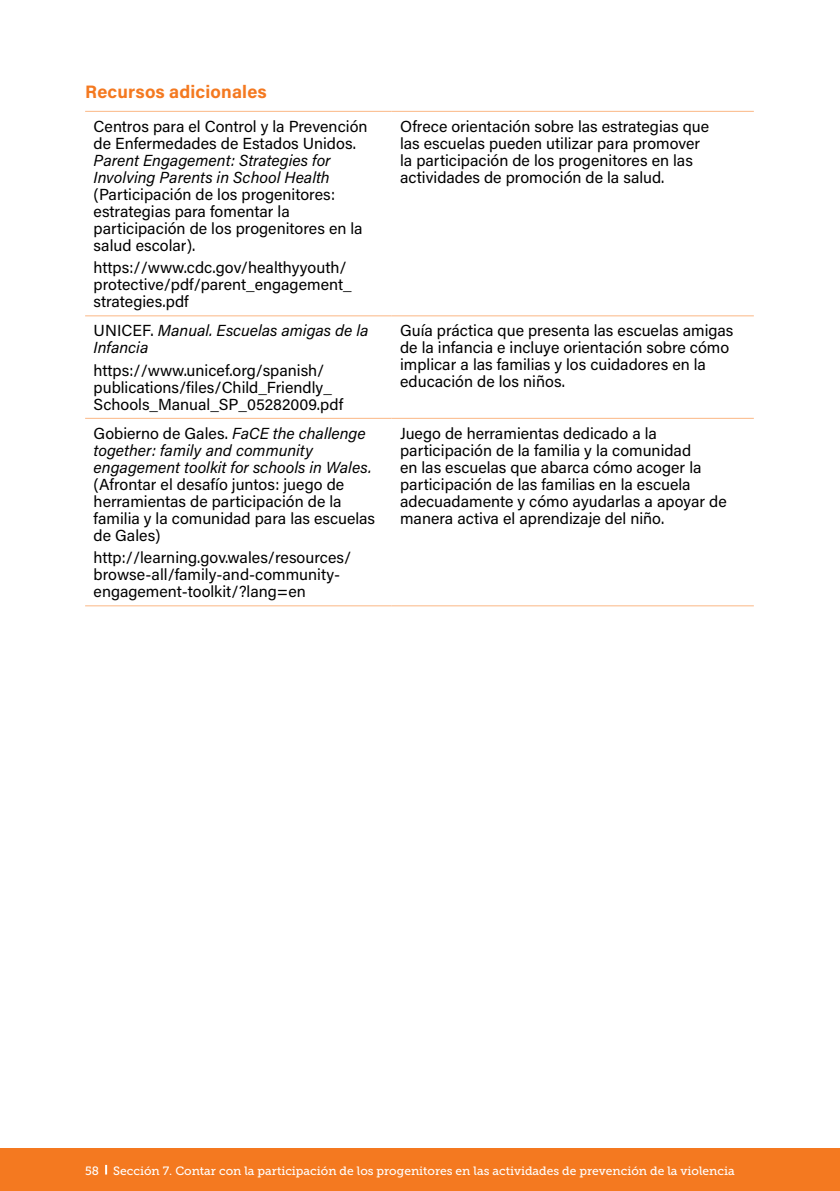
<style>
.page{position:relative;width:840px;height:1191px;background:#fff}
.page>*{position:absolute;margin:0;border:0;box-sizing:border-box;transform-origin:0 0}
.Head3-addlRes{font:700 18px "Acumin Pro";letter-spacing:.01em;color:#f47920}
.Table-body{font:16px/17px "Acumin Pro";color:#000}
.Table-body-2{font:italic 16px/17px "Acumin Pro";color:#000}
.t1{font:12px "Museo Slab 500";color:#fff}
.s1{font-style:italic}
.s2{font-style:normal}
</style>
<div class="page">
<div style="left:0;top:1148px;width:839px;height:43px;background:#f47920"></div>
<hr style="left:85px;top:111px;width:306px;height:1px;background:#fbb785">
<hr style="left:391px;top:111px;width:362px;height:1px;background:#fbb785">
<hr style="left:85px;top:315px;width:306px;height:1px;background:#fbb785">
<hr style="left:391px;top:315px;width:362px;height:1px;background:#fbb785">
<hr style="left:85px;top:418px;width:306px;height:1px;background:#fbb785">
<hr style="left:391px;top:418px;width:362px;height:1px;background:#fbb785">
<hr style="left:85px;top:605px;width:306px;height:1px;background:#fbb785">
<hr style="left:391px;top:605px;width:362px;height:1px;background:#fbb785">
<svg style="left:105px;top:1164px;width:2px;height:10px"></svg>
<p class="Head3-addlRes" style="left:85px;top:79px;width:183px">Recursos adicionales</p>
<p class="Table-body" style="left:94px;top:117px;width:275px">Centros para el Control y la Prevención de Enfermedades de Estados Unidos.<br><span class="s1">Parent Engagement: Strategies for Involving Parents in School Health </span>(Participación de los progenitores: estrategias para fomentar la participación de los progenitores en la salud escolar).</p>
<p class="Table-body" style="left:94px;top:258px;width:259px">https://www.cdc.gov/healthyyouth/ protective/pdf/parent_engagement_ strategies.pdf</p>
<p class="Table-body-2" style="left:94px;top:321px;width:276px"><span class="s2">UNICEF.</span> Manual. Escuelas amigas de la<br>Infancia</p>
<p class="Table-body" style="left:94px;top:361px;width:251px">https://www.unicef.org/spanish/ publications/files/Child_Friendly_<br>Schools_Manual_SP_05282009.pdf</p>
<p class="Table-body" style="left:94px;top:424px;width:283px">Gobierno de Gales. <span class="s1">FaCE the challenge together: family and community engagement toolkit for schools in Wales. </span>(Afrontar el desafío juntos: juego de herramientas de participación de la familia y la comunidad para las escuelas de Gales)</p>
<p class="Table-body" style="left:94px;top:548px;width:259px">http://learning.gov.wales/resources/ browse-all/family-and-community&shy;engagement-toolkit/?lang=en</p>
<p class="Table-body" style="left:400px;top:117px;width:310px">Ofrece orientación sobre las estrategias que las escuelas pueden utilizar para promover la participación de los progenitores en las actividades de promoción de la salud.</p>
<p class="Table-body" style="left:400px;top:321px;width:334px">Guía práctica que presenta las escuelas amigas de la infancia e incluye orientación sobre cómo implicar a las familias y los cuidadores en la educación de los niños.</p>
<p class="Table-body" style="left:400px;top:424px;width:328px">Juego de herramientas dedicado a la participación de la familia y la comunidad<br>en las escuelas que abarca cómo acoger la participación de las familias en la escuela adecuadamente y cómo ayudarlas a apoyar de manera activa el aprendizaje del niño.</p>
<p class="t1" style="left:85px;top:1163px;width:650px">58 Sección 7. Contar con la participación de los progenitores en las actividades de prevención de la violencia</p>
</div>
